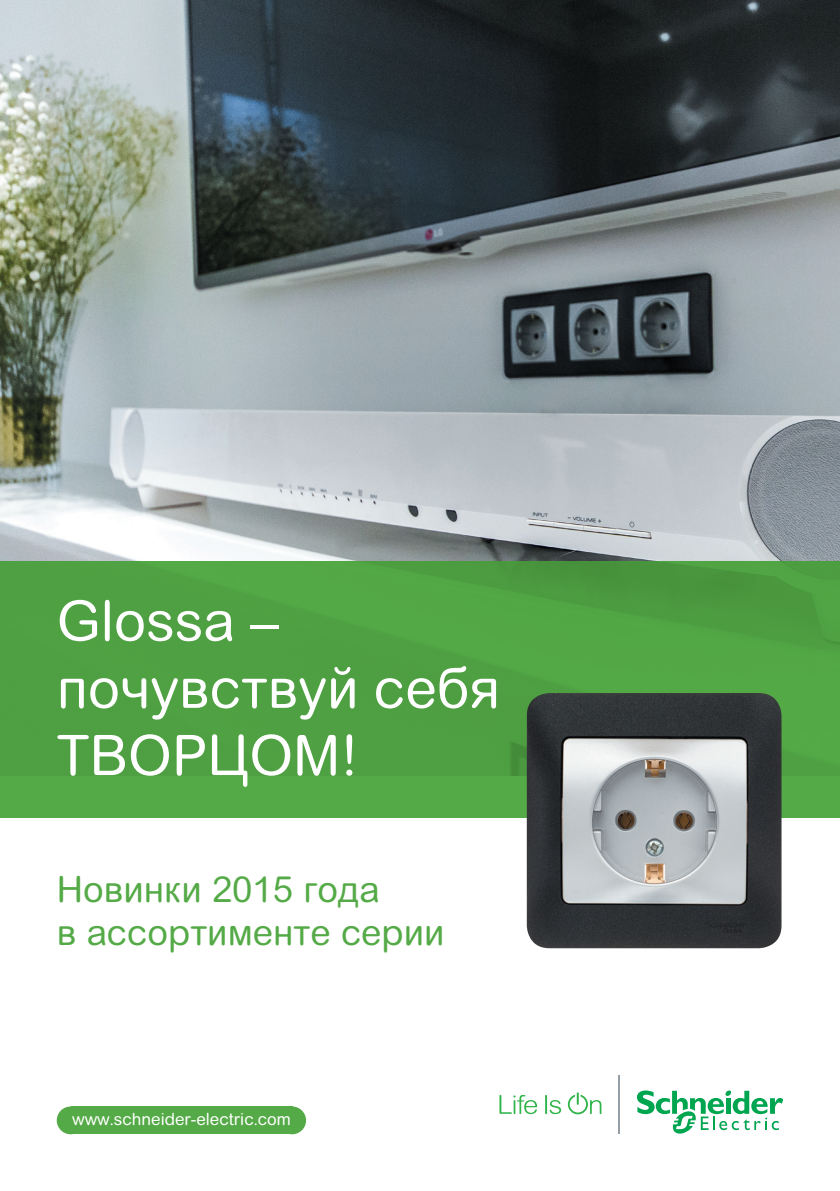
<style>
.page{position:relative;width:840px;height:1191px;background:#fff}
.page>*{position:absolute;margin:0;border:0;box-sizing:border-box;transform-origin:0 0}
.t1{font:56px/67.2px "Arial Rounded MT Pro Cyr";color:#fff}
.t2{font:36px/43.2px "Arial Rounded MT Pro Cyr";color:#54aa46}
.t3{font:16.8px "Arial Rounded MT Pro Cyr";color:#fff}
</style>
<div class="page">
<img style="left:0;top:0;width:839px;height:561px">
<div style="left:0;top:561px;width:839px;height:257px;background:#4ea142"></div>
<div style="left:57px;top:1106px;width:27px;height:28px;background:#54aa46;border-radius:50%"></div>
<div style="left:278px;top:1106px;width:28px;height:28px;background:#54aa46;border-radius:50%"></div>
<div style="left:71px;top:1106px;width:221px;height:28px;background:#54aa46"></div>
<img style="left:526px;top:693px;width:255px;height:255px">
<svg style="left:499px;top:1095px;width:38px;height:19px"></svg>
<svg style="left:545px;top:1095px;width:16px;height:19px"></svg>
<svg style="left:567px;top:1092px;width:34px;height:22px"></svg>
<svg style="left:637px;top:1090px;width:145px;height:44px"></svg>
<hr style="left:618px;top:1075px;width:1px;height:59px;background:#959ea4">
<h1 class="t1" style="left:57px;top:589px;width:444px">Glossa – почувствуй себя<br>ТВОРЦОМ!</h1>
<p class="t2" style="left:57px;top:868px;width:389px">Новинки 2015 года<br>в ассортименте серии</p>
<p class="t3" style="left:72px;top:1109px;width:220px">www.schneider-electric.com</p>
</div>
